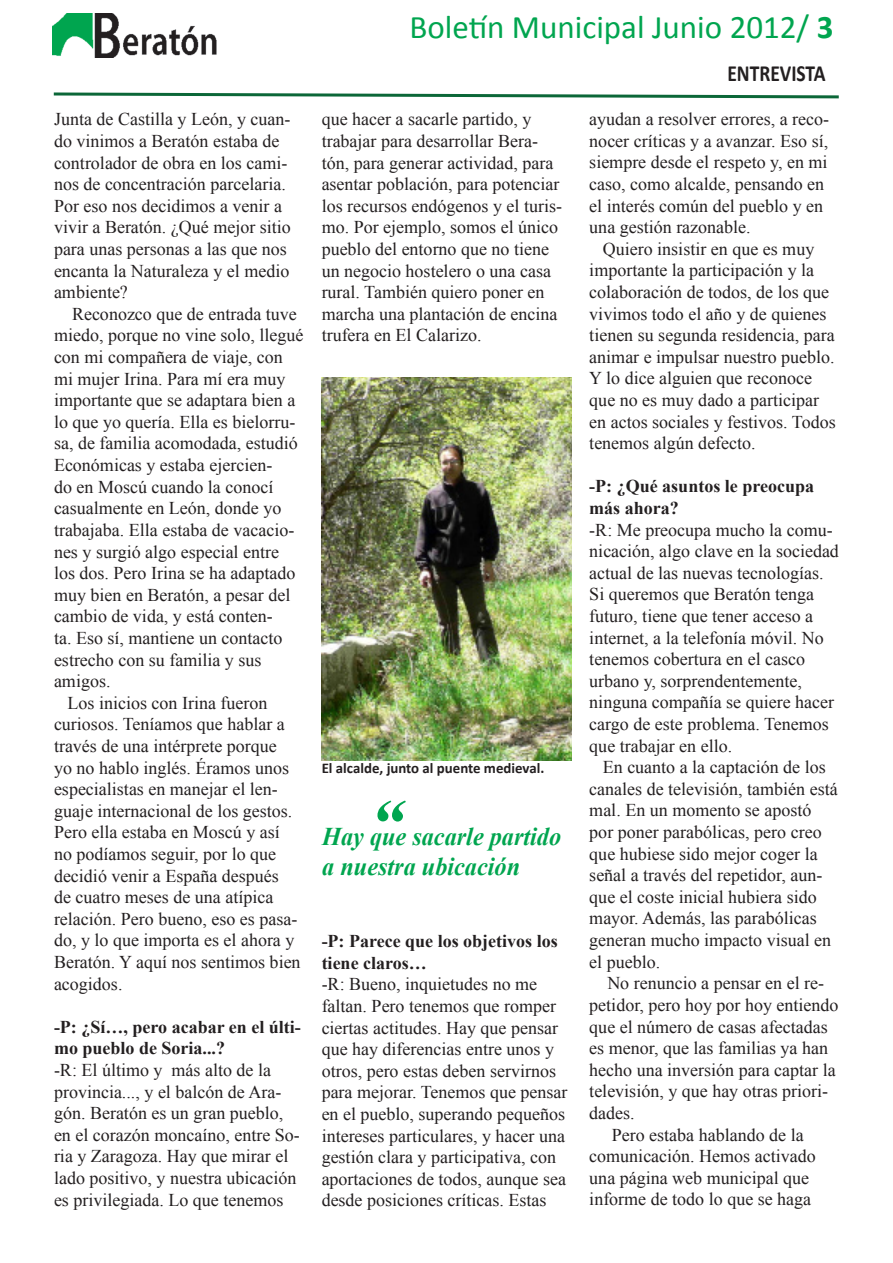
<style>
.page{position:relative;width:893px;height:1263px;background:#fff}
.page>*{position:absolute;margin:0;border:0;box-sizing:border-box;transform-origin:0 0}
.t1{font:italic 700 67.5px "Times New Roman";color:#00a54f}
.t2{font:33px "Calibri";color:#00a54f}
.t3{font:italic 700 25.5px/30.6px "Times New Roman";color:#00a54f;scale:.95 1}
.t4{font:700 23.25px "Calibri";color:#231f20;scale:.84 1}
.t5{font:18px/21.6px "Times New Roman";color:#231f20}
.t6{font:700 18px/21.6px "Times New Roman";color:#231f20}
.t7{font:700 14.85px "Calibri";color:#231f20}
.s1{font-weight:700}
</style>
<div class="page">
<img style="left:53px;top:14px;width:164px;height:44px">
<svg style="left:53px;top:92px;width:786px;height:7px"></svg>
<img style="left:322px;top:377px;width:249px;height:384px">
<p class="t5" style="left:54px;top:108px;width:238px">Junta de Castilla y León, y cuan&shy;do vinimos a Beratón estaba de controlador de obra en los cami&shy;nos de concentración parcelaria.<br>Por eso nos decidimos a venir a vivir a Beratón. ¿Qué mejor sitio para unas personas a las que nos encanta la Naturaleza y el medio ambiente?</p>
<p class="t5" style="left:54px;top:303px;width:251px;text-indent:18px">Reconozco que de entrada tuve miedo, porque no vine solo, llegué con mi compañera de viaje, con mi mujer Irina. Para mí era muy importante que se adaptara bien a lo que yo quería. Ella es bielorru&shy;sa, de familia acomodada, estudió<br>Económicas y estaba ejercien-<br>do en Moscú cuando la conocí casualmente en León, donde yo trabajaba. Ella estaba de vacacio&shy;nes y surgió algo especial entre los dos. Pero Irina se ha adaptado muy bien en Beratón, a pesar del cambio de vida, y está conten-<br>ta. Eso sí, mantiene un contacto estrecho con su familia y sus amigos.</p>
<p class="t5" style="left:54px;top:692px;width:248px;text-indent:14px">Los inicios con Irina fueron curiosos. Teníamos que hablar a través de una intérprete porque<br>yo no hablo inglés. Éramos unos especialistas en manejar el len&shy;guaje internacional de los gestos.<br>Pero ella estaba en Moscú y así no podíamos seguir, por lo que decidió venir a España después<br>de cuatro meses de una atípica relación. Pero bueno, eso es pasa&shy;do, y lo que importa es el ahora y<br>Beratón. Y aquí nos sentimos bien acogidos.</p>
<p class="t6" style="left:54px;top:1015px;width:248px">-P: ¿Sí…, pero acabar en el últi&shy;mo pueblo de Soria...?</p>
<p class="t5" style="left:54px;top:1059px;width:247px">-R: El último y más alto de la provincia..., y el balcón de Ara&shy;gón. Beratón es un gran pueblo, en el corazón moncaíno, entre So&shy;ria y Zaragoza. Hay que mirar el lado positivo, y nuestra ubicación es privilegiada. Lo que tenemos</p>
<p class="t2" style="left:410px;top:6px;width:425px">Boletín Municipal Junio 2012/ <span class="s1">3</span></p>
<p class="t4" style="left:727px;top:58px;width:118px">ENTREVISTA</p>
<p class="t5" style="left:322px;top:108px;width:242px">que hacer a sacarle partido, y trabajar para desarrollar Bera&shy;tón, para generar actividad, para asentar población, para potenciar los recursos endógenos y el turis&shy;mo. Por ejemplo, somos el único pueblo del entorno que no tiene un negocio hostelero o una casa rural. También quiero poner en marcha una plantación de encina trufera en El Calarizo.</p>
<p class="t7" style="left:322px;top:759px;width:224px">El alcalde, junto al puente medieval.</p>
<p class="t1" style="left:369px;top:776px;width:35px">“</p>
<p class="t3" style="left:322px;top:820px;width:253px">Hay que sacarle partido a nuestra ubicación</p>
<p class="t6" style="left:322px;top:930px;width:238px">-P: Parece que los objetivos los tiene claros…</p>
<p class="t5" style="left:322px;top:973px;width:247px">-R: Bueno, inquietudes no me faltan. Pero tenemos que romper ciertas actitudes. Hay que pensar que hay diferencias entre unos y otros, pero estas deben servirnos para mejorar. Tenemos que pensar en el pueblo, superando pequeños intereses particulares, y hacer una gestión clara y participativa, con aportaciones de todos, aunque sea desde posiciones críticas. Estas</p>
<p class="t5" style="left:589px;top:108px;width:241px">ayudan a resolver errores, a reco&shy;nocer críticas y a avanzar. Eso sí, siempre desde el respeto y, en mi caso, como alcalde, pensando en el interés común del pueblo y en una gestión razonable.</p>
<p class="t5" style="left:589px;top:238px;width:248px;text-indent:14px">Quiero insistir en que es muy importante la participación y la colaboración de todos, de los que vivimos todo el año y de quienes tienen su segunda residencia, para animar e impulsar nuestro pueblo.<br>Y lo dice alguien que reconoce que no es muy dado a participar en actos sociales y festivos. Todos tenemos algún defecto.</p>
<p class="t6" style="left:589px;top:475px;width:226px">-P: ¿Qué asuntos le preocupa más ahora?</p>
<p class="t5" style="left:589px;top:518px;width:251px">-R: Me preocupa mucho la comu&shy;nicación, algo clave en la sociedad actual de las nuevas tecnologías.<br>Si queremos que Beratón tenga futuro, tiene que tener acceso a internet, a la telefonía móvil. No tenemos cobertura en el casco urbano y, sorprendentemente, ninguna compañía se quiere hacer cargo de este problema. Tenemos que trabajar en ello.</p>
<p class="t5" style="left:589px;top:756px;width:250px;text-indent:14px">En cuanto a la captación de los canales de televisión, también está mal. En un momento se apostó por poner parabólicas, pero creo que hubiese sido mejor coger la señal a través del repetidor, aun&shy;que el coste inicial hubiera sido mayor. Además, las parabólicas generan mucho impacto visual en el pueblo.</p>
<p class="t5" style="left:589px;top:972px;width:251px;text-indent:18px">No renuncio a pensar en el re&shy;petidor, pero hoy por hoy entiendo que el número de casas afectadas es menor, que las familias ya han hecho una inversión para captar la televisión, y que hay otras priori&shy;dades.</p>
<p class="t5" style="left:589px;top:1123px;width:228px;text-align:center">Pero estaba hablando de la comunicación. Hemos activado una página web municipal que informe de todo lo que se haga</p>
</div>
